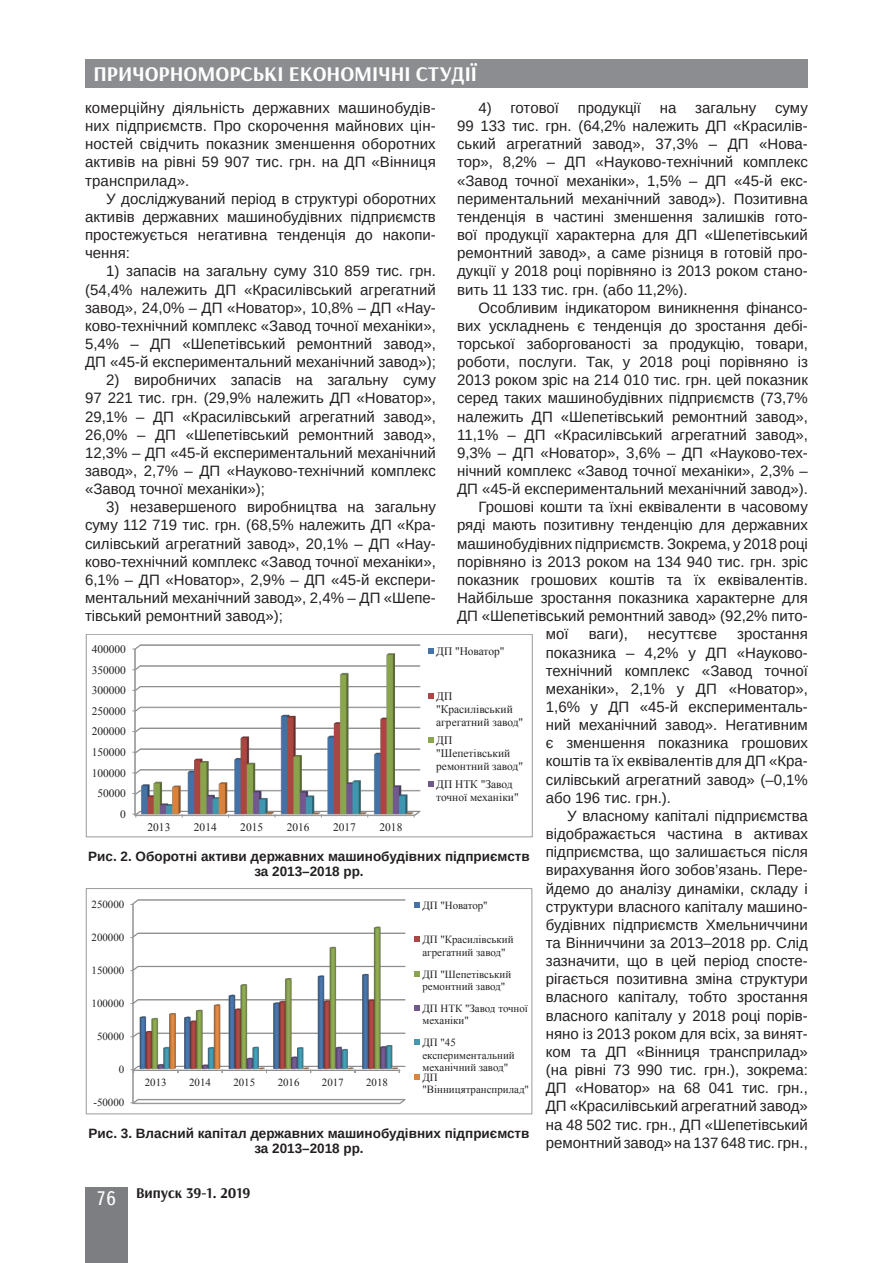
<style>
.page{position:relative;width:893px;height:1263px;background:#fff}
.page>*{position:absolute;margin:0;border:0;box-sizing:border-box;transform-origin:0 0}
.t1{font:700 21px "Arsenal";color:#fff}
.Текст_основной_G{font:15px/18.1px "Arimo";color:#231f20;text-align:justify}
.t2{font:700 15px "Arsenal";color:#231f20}
.Рисунок{font:700 13.5px/15px "Arimo";color:#231f20;text-align:center}
.t3{font:11.4px/13.2px "Times New Roman";color:#231f20}
.t4{font:10.95px/12.6px "Times New Roman";color:#231f20}
.s1{font-family:"Ukrainian Text";font-weight:400;font-size:19.5px;color:#fff}
</style>
<div class="page">
<div style="left:85px;top:59px;width:723px;height:29px;background:#8b8d90"></div>
<div style="left:85px;top:1186px;width:43px;height:76px;background:#7c7e81"></div>
<img style="left:134px;top:644px;width:287px;height:172px">
<svg style="left:428px;top:648px;width:6px;height:6px"></svg>
<svg style="left:428px;top:693px;width:6px;height:5px"></svg>
<svg style="left:428px;top:737px;width:6px;height:6px"></svg>
<svg style="left:428px;top:781px;width:6px;height:6px"></svg>
<div style="left:86px;top:634px;width:447px;height:203px;border:1px solid #989a9d"></div>
<img style="left:132px;top:899px;width:274px;height:206px">
<svg style="left:130px;top:1069px;width:4px;height:4px"></svg>
<svg style="left:415px;top:902px;width:5px;height:6px"></svg>
<svg style="left:415px;top:937px;width:5px;height:5px"></svg>
<svg style="left:415px;top:971px;width:5px;height:5px"></svg>
<svg style="left:415px;top:1005px;width:5px;height:6px"></svg>
<svg style="left:415px;top:1040px;width:5px;height:5px"></svg>
<svg style="left:415px;top:1074px;width:5px;height:5px"></svg>
<div style="left:86px;top:888px;width:446px;height:226px;border:1px solid #989a9d"></div>
<h1 class="t1" style="left:94px;top:61px;width:385px">ПРИЧОРНОМОРСЬКІ ЕКОНОМІЧНІ СТУДІЇ</h1>
<p class="Текст_основной_G" style="left:85px;top:99px;width:352px">комерційну діяльність державних машинобудів&shy;них підприємств. Про скорочення майнових цін&shy;ностей свідчить показник зменшення оборотних активів на рівні 59 907 тис. грн. на ДП «Вінниця трансприлад».</p>
<p class="Текст_основной_G" style="left:85px;top:190px;width:352px;text-indent:21px">У досліджуваний період в структурі оборотних активів державних машинобудівних підприємств простежується негативна тенденція до накопи&shy;чення:</p>
<p class="Текст_основной_G" style="left:85px;top:262px;width:352px;text-indent:21px">1) запасів на загальну суму 310 859 тис. грн. (54,4% належить ДП «Красилівський агрегатний завод», 24,0% – ДП «Новатор», 10,8% – ДП «Нау&shy;ково-технічний комплекс «Завод точної механіки», 5,4% – ДП «Шепетівський ремонтний завод», ДП «45-й експериментальний механічний завод»);</p>
<p class="Текст_основной_G" style="left:85px;top:371px;width:352px;text-indent:21px">2) виробничих запасів на загальну суму 97 221 тис. грн. (29,9% належить ДП «Новатор», 29,1% – ДП «Красилівський агрегатний завод», 26,0% – ДП «Шепетівський ремонтний завод», 12,3% – ДП «45-й експериментальний механічний завод», 2,7% – ДП «Науково-технічний комплекс «Завод точної механіки»);</p>
<p class="Текст_основной_G" style="left:85px;top:498px;width:352px;text-indent:21px">3) незавершеного виробництва на загальну суму 112 719 тис. грн. (68,5% належить ДП «Кра&shy;силівський агрегатний завод», 20,1% – ДП «Нау&shy;ково-технічний комплекс «Завод точної механіки», 6,1% – ДП «Новатор», 2,9% – ДП «45-й експери&shy;ментальний механічний завод», 2,4% – ДП «Шепе&shy;тівський ремонтний завод»);</p>
<p class="Текст_основной_G" style="left:478px;top:99px;width:82px">4) готової</p>
<p class="Текст_основной_G" style="left:578px;top:99px;width:65px">продукції</p>
<p class="Текст_основной_G" style="left:660px;top:99px;width:18px">на</p>
<p class="Текст_основной_G" style="left:695px;top:99px;width:63px">загальну</p>
<p class="Текст_основной_G" style="left:457px;top:99px;width:352px;text-indent:318px">суму 99 133 тис. грн. (64,2% належить ДП «Красилів&shy;ський агрегатний завод», 37,3% – ДП «Нова&shy;тор», 8,2% – ДП «Науково-технічний комплекс «Завод точної механіки», 1,5% – ДП «45-й екс&shy;периментальний механічний завод»). Позитивна тенденція в частині зменшення залишків гото&shy;вої продукції характерна для ДП «Шепетівський ремонтний завод», а саме різниця в готовій про&shy;дукції у 2018 році порівняно із 2013 роком стано&shy;вить 11 133 тис. грн. (або 11,2%).</p>
<p class="Текст_основной_G" style="left:457px;top:298px;width:352px;text-indent:21px">Особливим індикатором виникнення фінансо&shy;вих ускладнень є тенденція до зростання дебі&shy;торської заборгованості за продукцію, товари, роботи, послуги. Так, у 2018 році порівняно із 2013 роком зріс на 214 010 тис. грн. цей показник серед таких машинобудівних підприємств (73,7% належить ДП «Шепетівський ремонтний завод», 11,1% – ДП «Красилівський агрегатний завод», 9,3% – ДП «Новатор», 3,6% – ДП «Науково-тех&shy;нічний комплекс «Завод точної механіки», 2,3% – ДП «45-й експериментальний механічний завод»).</p>
<p class="Текст_основной_G" style="left:478px;top:498px;width:331px">Грошові кошти та їхні еквіваленти в часовому</p>
<p class="Текст_основной_G" style="left:457px;top:516px;width:352px">ряді мають позитивну тенденцію для державних</p>
<p class="Текст_основной_G" style="left:457px;top:534px;width:352px">машинобудівних підприємств. Зокрема, у 2018 році</p>
<p class="Текст_основной_G" style="left:457px;top:553px;width:352px">порівняно із 2013 роком на 134 940 тис. грн. зріс</p>
<p class="Текст_основной_G" style="left:457px;top:571px;width:352px">показник грошових коштів та їх еквівалентів.</p>
<p class="Текст_основной_G" style="left:457px;top:589px;width:352px">Найбільше зростання показника характерне для</p>
<p class="Текст_основной_G" style="left:457px;top:607px;width:352px">ДП «Шепетівський ремонтний завод» (92,2% пито-</p>
<p class="Текст_основной_G" style="left:546px;top:625px;width:24px">мої</p>
<p class="Текст_основной_G" style="left:589px;top:625px;width:41px">ваги),</p>
<p class="Текст_основной_G" style="left:648px;top:625px;width:71px">несуттєве</p>
<p class="Текст_основной_G" style="left:546px;top:625px;width:264px;text-indent:191px">зростання показника – 4,2% у ДП «Науково&shy;технічний комплекс «Завод точної механіки», 2,1% у ДП «Новатор», 1,6% у ДП «45-й експерименталь&shy;ний механічний завод». Негативним є зменшення показника грошових коштів та їх еквівалентів для ДП «Кра&shy;силівський агрегатний завод» (–0,1% або 196 тис. грн.).</p>
<p class="Текст_основной_G" style="left:546px;top:807px;width:264px;text-indent:21px">У власному капіталі підприємства відображається частина в активах підприємства, що залишається після вирахування його зобов’язань. Пере&shy;йдемо до аналізу динаміки, складу і структури власного капіталу машино&shy;будівних підприємств Хмельниччини та Вінниччини за 2013–2018 рр. Слід зазначити, що в цей період спосте&shy;рігається позитивна зміна структури власного капіталу, тобто зростання власного капіталу у 2018 році порів&shy;няно із 2013 роком для всіх, за винят&shy;ком та ДП «Вінниця трансприлад» (на рівні 73 990 тис. грн.), зокрема:<br>ДП «Новатор» на 68 041 тис. грн., ДП «Красилівський агрегатний завод» на 48 502 тис. грн., ДП «Шепетівський ремонтний завод» на 137 648 тис. грн.,</p>
<p class="t3" style="left:92px;top:642px;width:36px">400000</p>
<p class="t3" style="left:436px;top:645px;width:70px">ДП "Новатор"</p>
<p class="t3" style="left:436px;top:689px;width:88px">ДП "Красилівський агрегатний завод"</p>
<p class="t3" style="left:436px;top:733px;width:88px">ДП "Шепетівський ремонтний завод"</p>
<p class="t3" style="left:436px;top:778px;width:84px">ДП НТК "Завод точної механіки"</p>
<p class="t3" style="left:92px;top:663px;width:36px">350000</p>
<p class="t3" style="left:92px;top:683px;width:36px">300000</p>
<p class="t3" style="left:92px;top:704px;width:36px">250000</p>
<p class="t3" style="left:92px;top:725px;width:36px">200000</p>
<p class="t3" style="left:92px;top:745px;width:36px">150000</p>
<p class="t3" style="left:92px;top:766px;width:36px">100000</p>
<p class="t3" style="left:97px;top:787px;width:30px">50000</p>
<p class="t3" style="left:120px;top:807px;width:7px">0</p>
<p class="t3" style="left:148px;top:820px;width:24px">2013</p>
<p class="t3" style="left:194px;top:820px;width:24px">2014</p>
<p class="t3" style="left:240px;top:820px;width:24px">2015</p>
<p class="t3" style="left:287px;top:820px;width:24px">2016</p>
<p class="t3" style="left:333px;top:820px;width:24px">2017</p>
<p class="t3" style="left:379px;top:820px;width:24px">2018</p>
<p class="Рисунок" style="left:88px;top:849px;width:443px">Рис. 2. Оборотні активи державних машинобудівних підприємств за 2013–2018 рр.</p>
<p class="t4" style="left:92px;top:898px;width:34px">250000</p>
<p class="t4" style="left:422px;top:899px;width:67px">ДП "Новатор"</p>
<p class="t4" style="left:422px;top:933px;width:93px">ДП "Красилівський агрегатний завод"</p>
<p class="t4" style="left:422px;top:967px;width:90px">ДП "Шепетівський ремонтний завод"</p>
<p class="t4" style="left:422px;top:1002px;width:107px">ДП НТК "Завод точної механіки"</p>
<p class="t4" style="left:422px;top:1036px;width:94px">ДП "45 експериментальний механічний завод"</p>
<p class="t4" style="left:422px;top:1070px;width:108px">ДП "Вінницятрансприлад"</p>
<p class="t4" style="left:92px;top:931px;width:34px">200000</p>
<p class="t4" style="left:92px;top:964px;width:34px">150000</p>
<p class="t4" style="left:92px;top:997px;width:34px">100000</p>
<p class="t4" style="left:97px;top:1030px;width:29px">50000</p>
<p class="t4" style="left:119px;top:1063px;width:7px">0</p>
<p class="t4" style="left:145px;top:1076px;width:23px">2013</p>
<p class="t4" style="left:189px;top:1076px;width:23px">2014</p>
<p class="t4" style="left:233px;top:1076px;width:23px">2015</p>
<p class="t4" style="left:278px;top:1076px;width:23px">2016</p>
<p class="t4" style="left:322px;top:1076px;width:23px">2017</p>
<p class="t4" style="left:366px;top:1076px;width:23px">2018</p>
<p class="t4" style="left:93px;top:1096px;width:32px">-50000</p>
<p class="Рисунок" style="left:89px;top:1126px;width:442px">Рис. 3. Власний капітал державних машинобудівних підприємств за 2013–2018 рр.</p>
<p class="t2" style="left:96px;top:1183px;width:156px"><span class="s1">76</span> Випуск 39-1. 2019</p>
</div>
